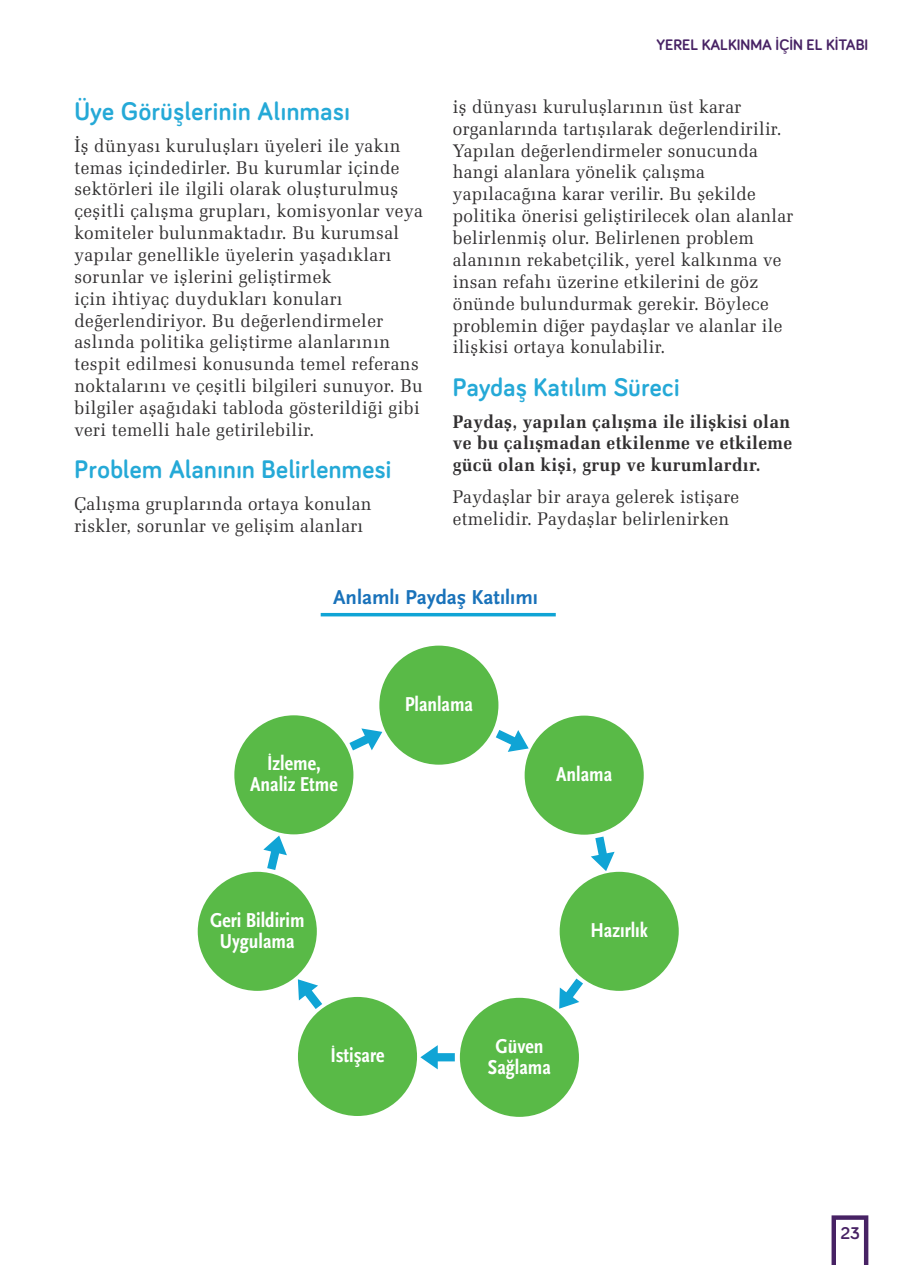
<style>
.page{position:relative;width:918px;height:1265px;background:#fff}
.page>*{position:absolute;margin:0;border:0;box-sizing:border-box;transform-origin:0 0}
.t1{font:700 26.25px "Bariol";letter-spacing:.02em;color:#25a9d7;scale:.96 1}
.t2{font:700 condensed 21px/21px "Scala Sans Pro";color:#fff;text-align:center}
.t3{font:700 21px "Scala Sans Pro";color:#1972ba}
.t4{font:18.38px/21.9px "Melior Tr";letter-spacing:.02em;color:#312f30;scale:.96 1}
.t5{font:18.38px/21.9px "Melior Bold Tr";letter-spacing:.02em;color:#312f30;text-align:justify;scale:.96 1}
.t6{font:700 17.5px "Bariol";color:#472264}
.t7{font:700 15.75px "Bariol";color:#472264}
</style>
<div class="page">
<svg style="left:831px;top:1215px;width:37px;height:50px"></svg>
<div style="left:234px;top:715px;width:119px;height:119px;background:#59ba47;border-radius:50%"></div>
<div style="left:198px;top:872px;width:119px;height:119px;background:#59ba47;border-radius:50%"></div>
<div style="left:379px;top:646px;width:119px;height:119px;background:#59ba47;border-radius:50%"></div>
<div style="left:524px;top:716px;width:120px;height:119px;background:#59ba47;border-radius:50%"></div>
<div style="left:559px;top:872px;width:120px;height:119px;background:#59ba47;border-radius:50%"></div>
<div style="left:298px;top:997px;width:119px;height:119px;background:#59ba47;border-radius:50%"></div>
<div style="left:460px;top:998px;width:119px;height:119px;background:#59ba47;border-radius:50%"></div>
<svg style="left:349px;top:728px;width:33px;height:22px"></svg>
<svg style="left:420px;top:1045px;width:35px;height:24px"></svg>
<svg style="left:263px;top:836px;width:24px;height:34px"></svg>
<svg style="left:496px;top:730px;width:33px;height:22px"></svg>
<svg style="left:559px;top:979px;width:24px;height:30px"></svg>
<svg style="left:591px;top:837px;width:23px;height:34px"></svg>
<svg style="left:298px;top:979px;width:24px;height:30px"></svg>
<hr style="left:321px;top:613px;width:235px;height:3px;background:#10a4d5">
<h1 class="t1" style="left:74px;top:93px;width:288px">Üye Görüşlerinin Alınması</h1>
<p class="t4" style="left:74px;top:134px;width:364px">İş dünyası kuruluşları üyeleri ile yakın temas içindedirler. Bu kurumlar içinde sektörleri ile ilgili olarak oluşturulmuş çeşitli çalışma grupları, komisyonlar veya komiteler bulunmaktadır. Bu kurumsal yapılar genellikle üyelerin yaşadıkları sorunlar ve işlerini geliştirmek<br>için ihtiyaç duydukları konuları değerlendiriyor. Bu değerlendirmeler aslında politika geliştirme alanlarının tespit edilmesi konusunda temel referans noktalarını ve çeşitli bilgileri sunuyor. Bu bilgiler aşağıdaki tabloda gösterildiği gibi veri temelli hale getirilebilir.</p>
<h1 class="t1" style="left:74px;top:452px;width:332px">Problem Alanının Belirlenmesi</h1>
<p class="t4" style="left:74px;top:493px;width:311px">Çalışma gruplarında ortaya konulan riskler, sorunlar ve gelişim alanları</p>
<p class="t7" style="left:656px;top:34px;width:213px">YEREL KALKINMA İÇİN EL KİTABI</p>
<p class="t4" style="left:453px;top:96px;width:356px">iş dünyası kuruluşlarının üst karar organlarında tartışılarak değerlendirilir.<br>Yapılan değerlendirmeler sonucunda hangi alanlara yönelik çalışma yapılacağına karar verilir. Bu şekilde politika önerisi geliştirilecek olan alanlar belirlenmiş olur. Belirlenen problem alanının rekabetçilik, yerel kalkınma ve insan refahı üzerine etkilerini de göz önünde bulundurmak gerekir. Böylece problemin diğer paydaşlar ve alanlar ile ilişkisi ortaya konulabilir.</p>
<h1 class="t1" style="left:453px;top:369px;width:237px">Paydaş Katılım Süreci</h1>
<p class="t5" style="left:453px;top:410px;width:355px">Paydaş, yapılan çalışma ile ilişkisi olan ve bu çalışmadan etkilenme ve etkileme gücü olan kişi, grup ve kurumlardır.</p>
<p class="t4" style="left:453px;top:486px;width:300px">Paydaşlar bir araya gelerek istişare etmelidir. Paydaşlar belirlenirken</p>
<p class="t3" style="left:333px;top:584px;width:206px">Anlamlı Paydaş Katılımı</p>
<p class="t2" style="left:250px;top:753px;width:89px">İzleme,<br>Analiz Etme</p>
<p class="t2" style="left:210px;top:909px;width:96px">Geri Bildirim<br>Uygulama</p>
<p class="t2" style="left:405px;top:694px;width:70px">Planlama</p>
<p class="t2" style="left:556px;top:764px;width:58px">Anlama</p>
<p class="t2" style="left:590px;top:920px;width:59px">Hazırlık</p>
<p class="t2" style="left:330px;top:1045px;width:56px">İstişare</p>
<p class="t2" style="left:488px;top:1035px;width:64px">Güven<br>Sağlama</p>
<p class="t6" style="left:840px;top:1221px;width:21px">23</p>
</div>
